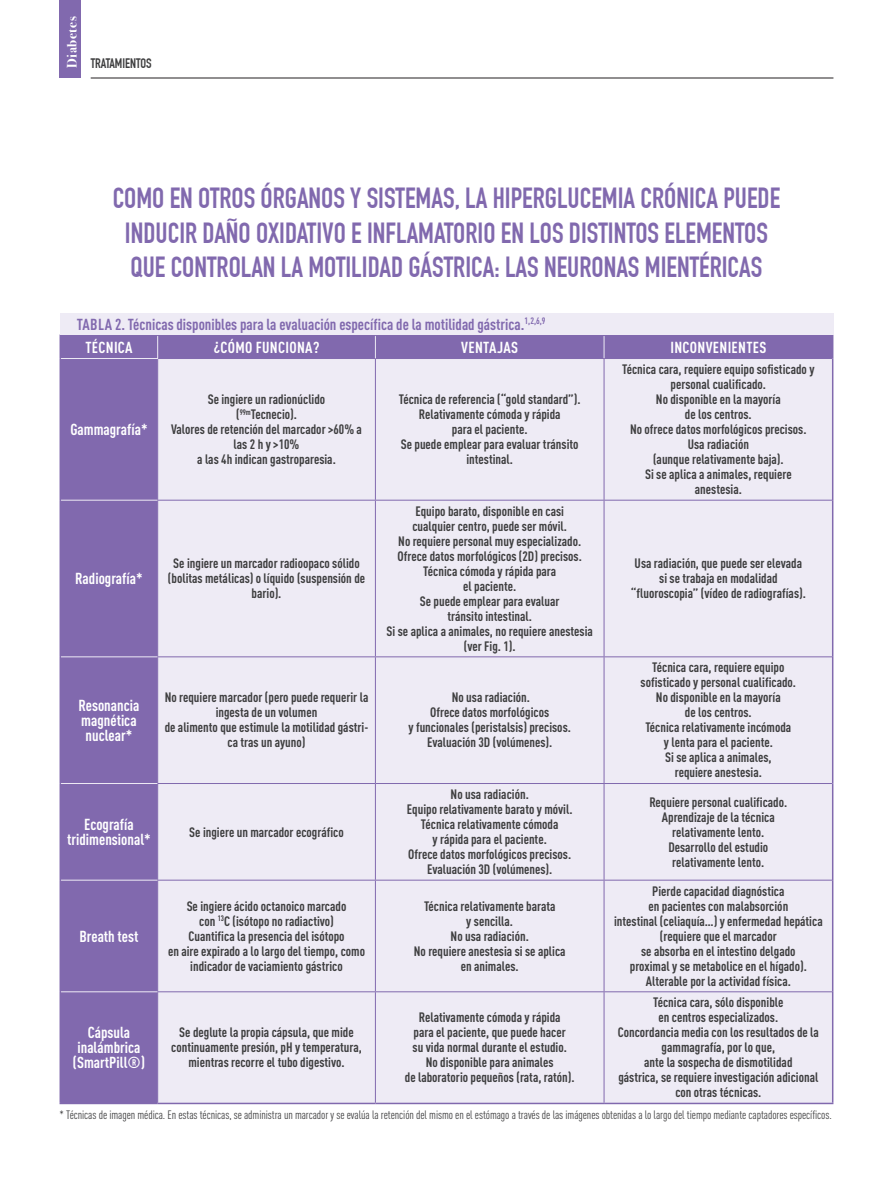
<style>
.page{position:relative;width:893px;height:1191px;background:#fff}
.page>*{position:absolute;margin:0;border:0;box-sizing:border-box;transform-origin:0 0}
.t1{font:28.5px/34.5px "DIN Engschrift Std";color:#8169ae;text-align:center}
.t2{font:700 condensed 15.75px/15px "DIN Pro";color:#fff;text-align:center}
.t3{font:700 condensed 15.75px "DIN Pro";color:#8169ae}
.t4{font:700 condensed 15.75px "DIN Pro";letter-spacing:.02em;color:#fff}
.t5{font:700 condensed 13.5px/15px "DIN Pro";color:#3e3e3f;text-align:center}
.t6{font:13.5px "DIN Engschrift Std";color:#3e3e3f}
.t7{font:700 13.5px "Bodoni Svty Two ITCTT";letter-spacing:.04em;color:#fff}
.t8{font:condensed 12px "DIN Pro";letter-spacing:-.005em;color:#3e3e3f}
</style>
<div class="page">
<hr style="left:91px;top:78px;width:742px;height:1px;background:#231f20">
<div style="left:60px;top:0;width:21px;height:78px;background:#8169ae"></div>
<div style="left:61px;top:336px;width:771px;height:766px;background:#8169ae"></div>
<div style="left:158px;top:359px;width:674px;height:743px;background:#eeebf5"></div>
<hr style="left:60px;top:334px;width:98px;height:2px;background:#8169ae">
<svg style="left:60px;top:336px;width:1px;height:22px"></svg>
<hr style="left:158px;top:334px;width:217px;height:2px;background:#8169ae">
<hr style="left:375px;top:334px;width:229px;height:2px;background:#8169ae">
<hr style="left:604px;top:334px;width:229px;height:2px;background:#8169ae">
<svg style="left:832px;top:336px;width:1px;height:22px"></svg>
<hr style="left:60px;top:358px;width:1px;height:142px;background:#8169ae">
<hr style="left:832px;top:358px;width:1px;height:142px;background:#8169ae">
<hr style="left:60px;top:500px;width:1px;height:157px;background:#8169ae">
<hr style="left:832px;top:500px;width:1px;height:157px;background:#8169ae">
<hr style="left:60px;top:657px;width:1px;height:126px;background:#8169ae">
<hr style="left:832px;top:657px;width:1px;height:126px;background:#8169ae">
<hr style="left:60px;top:783px;width:1px;height:97px;background:#8169ae">
<hr style="left:832px;top:783px;width:1px;height:97px;background:#8169ae">
<hr style="left:60px;top:880px;width:1px;height:111px;background:#8169ae">
<hr style="left:832px;top:880px;width:1px;height:111px;background:#8169ae">
<hr style="left:60px;top:991px;width:1px;height:111px;background:#8169ae">
<hr style="left:832px;top:991px;width:1px;height:111px;background:#8169ae">
<hr style="left:60px;top:1102px;width:98px;height:2px;background:#8169ae">
<hr style="left:158px;top:1102px;width:217px;height:2px;background:#8169ae">
<hr style="left:375px;top:1102px;width:229px;height:2px;background:#8169ae">
<hr style="left:604px;top:1102px;width:229px;height:2px;background:#8169ae">
<hr style="left:158px;top:358px;width:217px;height:1px;background:#8169ae">
<hr style="left:157px;top:359px;width:1px;height:141px;background:#8169ae">
<hr style="left:375px;top:358px;width:229px;height:1px;background:#8169ae">
<hr style="left:375px;top:359px;width:1px;height:141px;background:#8169ae">
<hr style="left:604px;top:358px;width:228px;height:1px;background:#8169ae">
<hr style="left:604px;top:359px;width:1px;height:141px;background:#8169ae">
<hr style="left:157px;top:500px;width:218px;height:1px;background:#8169ae">
<hr style="left:157px;top:500px;width:1px;height:156px;background:#8169ae">
<hr style="left:375px;top:500px;width:229px;height:1px;background:#8169ae">
<hr style="left:375px;top:500px;width:1px;height:156px;background:#8169ae">
<hr style="left:604px;top:500px;width:228px;height:1px;background:#8169ae">
<hr style="left:604px;top:500px;width:1px;height:156px;background:#8169ae">
<hr style="left:157px;top:656px;width:218px;height:1px;background:#8169ae">
<hr style="left:157px;top:657px;width:1px;height:126px;background:#8169ae">
<hr style="left:375px;top:656px;width:229px;height:1px;background:#8169ae">
<hr style="left:375px;top:657px;width:1px;height:126px;background:#8169ae">
<hr style="left:604px;top:656px;width:228px;height:1px;background:#8169ae">
<hr style="left:604px;top:657px;width:1px;height:126px;background:#8169ae">
<hr style="left:157px;top:783px;width:218px;height:1px;background:#8169ae">
<hr style="left:157px;top:784px;width:1px;height:95px;background:#8169ae">
<hr style="left:375px;top:783px;width:229px;height:1px;background:#8169ae">
<hr style="left:375px;top:784px;width:1px;height:95px;background:#8169ae">
<hr style="left:604px;top:783px;width:228px;height:1px;background:#8169ae">
<hr style="left:604px;top:784px;width:1px;height:95px;background:#8169ae">
<hr style="left:157px;top:879px;width:218px;height:1px;background:#8169ae">
<hr style="left:157px;top:880px;width:1px;height:111px;background:#8169ae">
<hr style="left:375px;top:879px;width:229px;height:1px;background:#8169ae">
<hr style="left:375px;top:880px;width:1px;height:111px;background:#8169ae">
<hr style="left:604px;top:879px;width:228px;height:1px;background:#8169ae">
<hr style="left:604px;top:880px;width:1px;height:111px;background:#8169ae">
<hr style="left:157px;top:991px;width:218px;height:1px;background:#8169ae">
<hr style="left:157px;top:992px;width:1px;height:110px;background:#8169ae">
<hr style="left:375px;top:991px;width:229px;height:1px;background:#8169ae">
<hr style="left:375px;top:992px;width:1px;height:110px;background:#8169ae">
<hr style="left:604px;top:991px;width:228px;height:1px;background:#8169ae">
<hr style="left:604px;top:992px;width:1px;height:110px;background:#8169ae">
<hr style="left:61px;top:500px;width:96px;height:1px;background:#eeebf5">
<hr style="left:61px;top:656px;width:96px;height:1px;background:#eeebf5">
<hr style="left:61px;top:991px;width:96px;height:1px;background:#eeebf5">
<hr style="left:61px;top:783px;width:96px;height:1px;background:#eeebf5">
<hr style="left:61px;top:879px;width:96px;height:1px;background:#eeebf5">
<svg style="left:157px;top:336px;width:1px;height:22px"></svg>
<hr style="left:61px;top:358px;width:97px;height:1px;background:#eeebf5">
<svg style="left:375px;top:336px;width:1px;height:22px"></svg>
<svg style="left:604px;top:336px;width:1px;height:22px"></svg>
<div style="left:60px;top:313px;width:773px;height:21px;background:#eeebf5"></div>
<p class="t7" style="left:61px;top:68px;width:53px;rotate:-90deg">Diabetes</p>
<p class="t6" style="left:91px;top:55px;width:63px">TRATAMIENTOS</p>
<h1 class="t1" style="left:113px;top:181px;width:669px">COMO EN OTROS ÓRGANOS Y SISTEMAS, LA HIPERGLUCEMIA CRÓNICA PUEDE<br>INDUCIR DAÑO OXIDATIVO E INFLAMATORIO EN LOS DISTINTOS ELEMENTOS<br>QUE CONTROLAN LA MOTILIDAD GÁSTRICA: LAS NEURONAS MIENTÉRICAS</h1>
<p class="t3" style="left:77px;top:312px;width:470px">TABLA 2. Técnicas disponibles para la evaluación específica de la motilidad gástrica.<sup>1,2,6,9</sup></p>
<p class="t4" style="left:85px;top:335px;width:49px">TÉCNICA</p>
<p class="t4" style="left:214px;top:335px;width:107px">¿CÓMO FUNCIONA?</p>
<p class="t4" style="left:461px;top:335px;width:58px">VENTAJAS</p>
<p class="t4" style="left:670px;top:335px;width:97px">INCONVENIENTES</p>
<p class="t2" style="left:70px;top:420px;width:79px">Gammagrafía*</p>
<p class="t2" style="left:75px;top:569px;width:69px">Radiografía*</p>
<p class="t5" style="left:171px;top:391px;width:192px">Se ingiere un radionúclido<br>(<sup>99m</sup>Tecnecio).<br>Valores de retención del marcador &gt;60% a las 2 h y &gt;10%<br>a las 4h indican gastroparesia.</p>
<p class="t5" style="left:399px;top:391px;width:183px">Técnica de referencia (“gold standard”).<br>Relativamente cómoda y rápida<br>para el paciente.<br>Se puede emplear para evaluar tránsito intestinal.</p>
<p class="t5" style="left:168px;top:555px;width:199px">Se ingiere un marcador radioopaco sólido (bolitas metálicas) o líquido (suspensión de bario).</p>
<p class="t5" style="left:387px;top:502px;width:208px">Equipo barato, disponible en casi<br>cualquier centro, puede ser móvil.<br>No requiere personal muy especializado.<br>Ofrece datos morfológicos (2D) precisos.<br>Técnica cómoda y rápida para<br>el paciente.<br>Se puede emplear para evaluar<br>tránsito intestinal.<br>Si se aplica a animales, no requiere anestesia (ver Fig. 1).</p>
<p class="t2" style="left:79px;top:696px;width:62px;text-align:left">Resonancia magnética nuclear*</p>
<p class="t5" style="left:165px;top:689px;width:205px">No requiere marcador (pero puede requerir la ingesta de un volumen<br>de alimento que estimule la motilidad gástri&shy;ca tras un ayuno)</p>
<p class="t5" style="left:408px;top:689px;width:164px">No usa radiación.<br>Ofrece datos morfológicos<br>y funcionales (peristalsis) precisos.<br>Evaluación 3D (volúmenes).</p>
<p class="t5" style="left:622px;top:361px;width:194px">Técnica cara, requiere equipo sofisticado y personal cualificado.<br>No disponible en la mayoría<br>de los centros.<br>No ofrece datos morfológicos precisos.<br>Usa radiación<br>(aunque relativamente baja).<br>Si se aplica a animales, requiere anestesia.</p>
<p class="t5" style="left:631px;top:555px;width:176px">Usa radiación, que puede ser elevada si se trabaja en modalidad “fluoroscopia” (vídeo de radiografías).</p>
<p class="t5" style="left:641px;top:659px;width:157px">Técnica cara, requiere equipo sofisticado y personal cualificado.<br>No disponible en la mayoría<br>de los centros.<br>Técnica relativamente incómoda<br>y lenta para el paciente.<br>Si se aplica a animales,<br>requiere anestesia.</p>
<p class="t2" style="left:67px;top:815px;width:85px">Ecografía tridimensional*</p>
<p class="t5" style="left:189px;top:823px;width:156px">Se ingiere un marcador ecográfico</p>
<p class="t5" style="left:407px;top:785px;width:167px">No usa radiación.<br>Equipo relativamente barato y móvil.<br>Técnica relativamente cómoda<br>y rápida para el paciente.<br>Ofrece datos morfológicos precisos.<br>Evaluación 3D (volúmenes).</p>
<p class="t5" style="left:649px;top:793px;width:139px">Requiere personal cualificado.<br>Aprendizaje de la técnica relativamente lento.<br>Desarrollo del estudio relativamente lento.</p>
<p class="t2" style="left:79px;top:927px;width:61px">Breath test</p>
<p class="t5" style="left:168px;top:897px;width:198px">Se ingiere ácido octanoico marcado<br>con <sup>13</sup>C (isótopo no radiactivo)<br>Cuantifica la presencia del isótopo<br>en aire expirado a lo largo del tiempo, como indicador de vaciamiento gástrico</p>
<p class="t5" style="left:414px;top:897px;width:153px">Técnica relativamente barata<br>y sencilla.<br>No usa radiación.<br>No requiere anestesia si se aplica en animales.</p>
<p class="t2" style="left:73px;top:1023px;width:74px">Cápsula inalámbrica (SmartPill®)</p>
<p class="t5" style="left:171px;top:1024px;width:192px">Se deglute la propia cápsula, que mide continuamente presión, pH y temperatura, mientras recorre el tubo digestivo.</p>
<p class="t5" style="left:405px;top:1009px;width:171px">Relativamente cómoda y rápida<br>para el paciente, que puede hacer<br>su vida normal durante el estudio.<br>No disponible para animales<br>de laboratorio pequeños (rata, ratón).</p>
<p class="t5" style="left:614px;top:882px;width:210px">Pierde capacidad diagnóstica<br>en pacientes con malabsorción<br>intestinal (celiaquía…) y enfermedad hepática (requiere que el marcador<br>se absorba en el intestino delgado<br>proximal y se metabolice en el hígado).<br>Alterable por la actividad física.</p>
<p class="t5" style="left:618px;top:994px;width:203px">Técnica cara, sólo disponible<br>en centros especializados.<br>Concordancia media con los resultados de la gammagrafía, por lo que,<br>ante la sospecha de dismotilidad<br>gástrica, se requiere investigación adicional con otras técnicas.</p>
<p class="t8" style="left:60px;top:1106px;width:774px">* Técnicas de imagen médica. En estas técnicas, se administra un marcador y se evalúa la retención del mismo en el estómago a través de las imágenes obtenidas a lo largo del tiempo mediante captadores específicos.</p>
</div>
